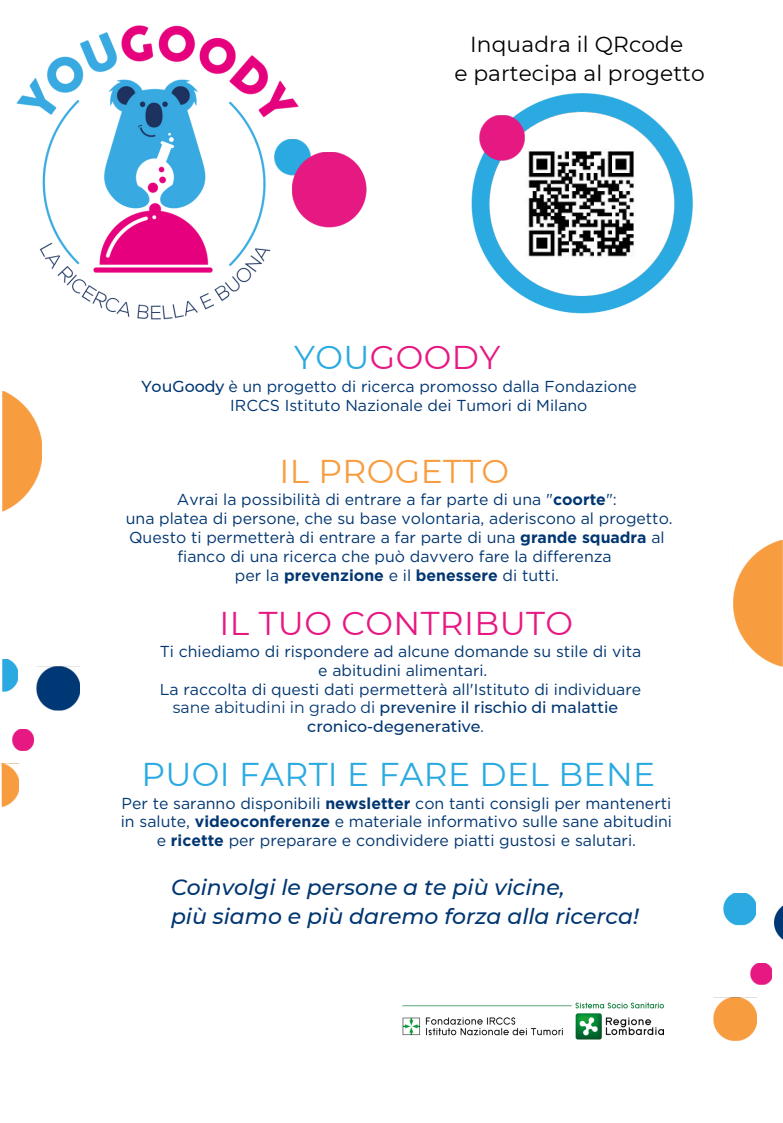
<style>
.page{position:relative;width:783px;height:1123px;background:#fff}
.page>*{position:absolute;margin:0;border:0;box-sizing:border-box;transform-origin:0 0}
.t1{font:32.88px "Montserrat";letter-spacing:.01em;color:#e61882}
.t2{font:32.88px "Montserrat";letter-spacing:.01em;color:#2aaae1}
.t3{font:32.88px "Montserrat";letter-spacing:.01em;color:#f89c40}
.t4{font:italic 500 21.92px/28.5px "Montserrat";color:#003671}
.t5{font:21.76px/29.4px "Montserrat";color:#000;text-align:center}
.t6{font:15.84px/18.9px "Gotham";color:#003671;text-align:center}
.t7{font:500 15.84px/18.9px "Montserrat";color:#003671;text-align:center}
.t8{font:700 15.84px "Gotham";color:#003671}
.s1{color:#2aaae1}
.s2{font-family:"Montserrat";font-weight:500}
.s3{font-weight:700}
.s4{font-weight:400}
</style>
<div class="page">
<img style="left:2px;top:763px;width:17px;height:43px">
<img style="left:2px;top:659px;width:16px;height:32px">
<img style="left:2px;top:391px;width:40px;height:120px">
<img style="left:12px;top:729px;width:22px;height:21px">
<img style="left:36px;top:666px;width:44px;height:44px">
<img style="left:314px;top:153px;width:52px;height:74px">
<img style="left:472px;top:93px;width:220px;height:221px">
<img style="left:479px;top:115px;width:45px;height:45px">
<img style="left:713px;top:997px;width:43px;height:43px">
<img style="left:723px;top:893px;width:32px;height:32px">
<img style="left:733px;top:540px;width:49px;height:126px">
<img style="left:750px;top:963px;width:21px;height:21px">
<img style="left:774px;top:906px;width:8px;height:33px">
<img style="left:525px;top:149px;width:111px;height:110px">
<img style="left:402px;top:1002px;width:261px;height:38px">
<img style="left:16px;top:25px;width:298px;height:295px">
<p class="t5" style="left:454px;top:29px;width:251px">Inquadra il QRcode<br>e partecipa al progetto</p>
<p class="t1" style="left:294px;top:337px;width:207px"><span class="s1">YOU</span>GOODY</p>
<p class="t6" style="left:141px;top:377px;width:497px"><span class="s2">YouGoody</span> è un progetto di ricerca promosso dalla Fondazione</p>
<h1 class="t6" style="left:230px;top:396px;width:358px">IRCCS Istituto Nazionale dei Tumori di Milano</h1>
<p class="t3" style="left:279px;top:451px;width:231px">IL PROGETTO</p>
<p class="t6" style="left:177px;top:490px;width:441px">Avrai la possibilità di entrare a far parte di una "<span class="s3">coorte</span>":</p>
<p class="t6" style="left:126px;top:509px;width:548px">una platea di persone, che su base volontaria, aderiscono al progetto.</p>
<p class="t6" style="left:129px;top:528px;width:537px">Questo ti permetterà di entrare a far parte di una <span class="s3">grande squadra</span> al</p>
<p class="t6" style="left:177px;top:547px;width:436px">fianco di una ricerca che può davvero fare la differenza</p>
<p class="t8" style="left:235px;top:565px;width:325px"><span class="s4">per la</span> prevenzione <span class="s4">e il</span> benessere <span class="s4">di tutti.</span></p>
<h1 class="t1" style="left:219px;top:602px;width:355px">IL TUO CONTRIBUTO</h1>
<p class="t6" style="left:160px;top:641px;width:483px">Ti chiediamo di rispondere ad alcune domande su stile di vita</p>
<h2 class="t6" style="left:318px;top:660px;width:171px">e abitudini alimentari.</h2>
<p class="t6" style="left:160px;top:679px;width:483px">La raccolta di questi dati permetterà all'Istituto di individuare</p>
<p class="t7" style="left:173px;top:698px;width:447px"><span class="s4">sane abitudini in grado di</span> prevenire il rischio di malattie cronico-degenerative<span class="s4">.</span></p>
<p class="t2" style="left:141px;top:754px;width:515px">PUOI FARTI E FARE DEL BENE</p>
<p class="t6" style="left:121px;top:793px;width:552px">Per te saranno disponibili <span class="s3">newsletter</span> con tanti consigli per mantenerti in salute, <span class="s3">videoconferenze</span> e materiale informativo sulle sane abitudini e <span class="s3">ricette</span> per preparare e condividere piatti gustosi e salutari.</p>
<p class="t4" style="left:171px;top:872px;width:469px">Coinvolgi le persone a te più vicine,<br>più siamo e più daremo forza alla ricerca!</p>
</div>
